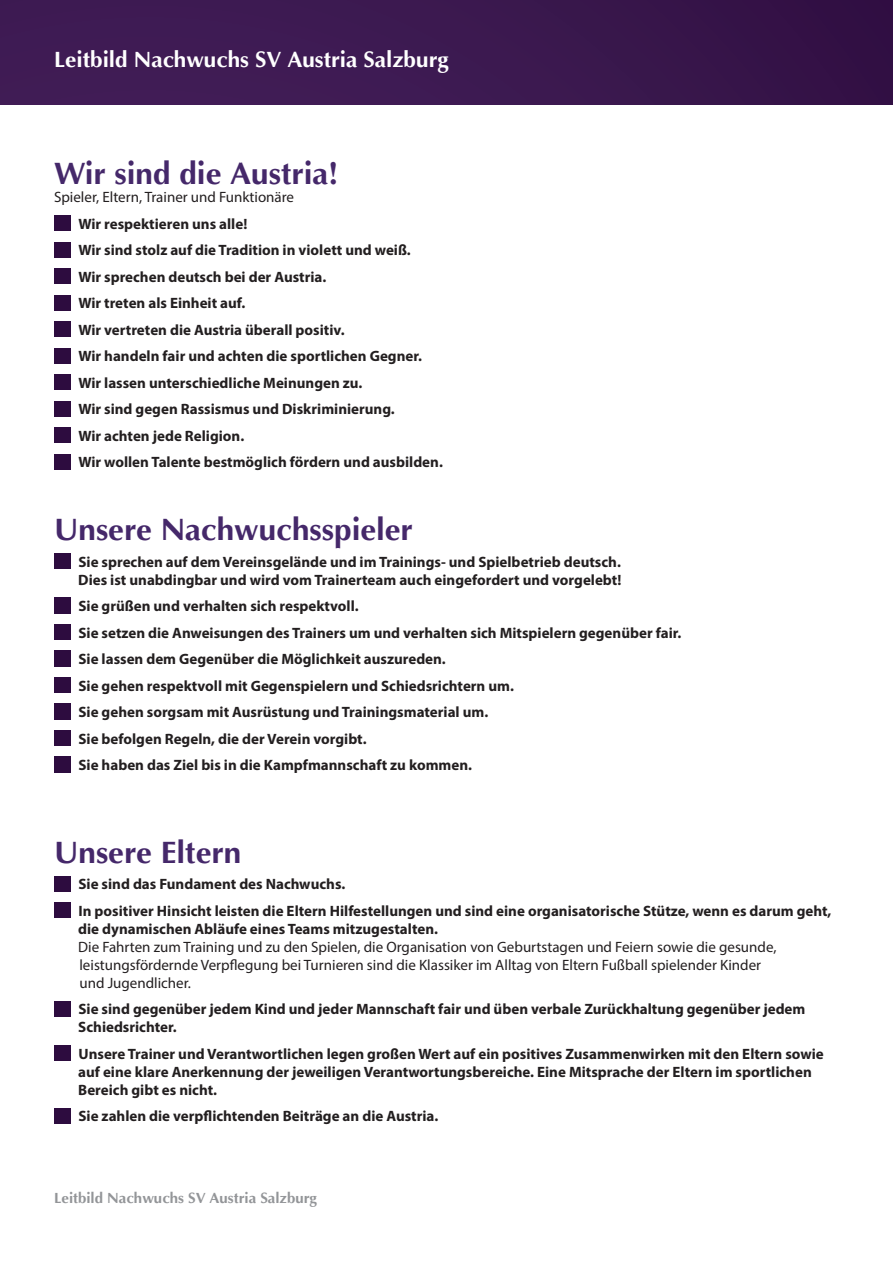
<style>
.page{position:relative;width:893px;height:1263px;background:#fff}
.page>*{position:absolute;margin:0;border:0;box-sizing:border-box;transform-origin:0 0}
.t1{font:700 31.5px "Ottawa";color:#45286a}
.t2{font:700 22.5px "Ottawa";color:#fff}
.t3{font:700 15px/18px "Myriad Pro";color:#231f20}
.t4{font:15px/18px "Myriad Pro";color:#231f20}
.t5{font:700 15px "Ottawa";color:#939598}
.s1{font-weight:700}
</style>
<div class="page">
<div style="left:54px;top:215px;width:16px;height:16px;background:#2d0c3f"></div>
<div style="left:54px;top:242px;width:16px;height:15px;background:#2d0c3f"></div>
<div style="left:54px;top:268px;width:16px;height:16px;background:#2d0c3f"></div>
<div style="left:54px;top:295px;width:16px;height:15px;background:#2d0c3f"></div>
<div style="left:54px;top:322px;width:16px;height:15px;background:#2d0c3f"></div>
<div style="left:54px;top:348px;width:16px;height:15px;background:#2d0c3f"></div>
<div style="left:54px;top:375px;width:16px;height:15px;background:#2d0c3f"></div>
<div style="left:54px;top:401px;width:16px;height:15px;background:#2d0c3f"></div>
<div style="left:54px;top:428px;width:16px;height:15px;background:#2d0c3f"></div>
<div style="left:54px;top:454px;width:16px;height:15px;background:#2d0c3f"></div>
<div style="left:54px;top:553px;width:16px;height:16px;background:#2d0c3f"></div>
<div style="left:54px;top:598px;width:16px;height:15px;background:#2d0c3f"></div>
<div style="left:54px;top:624px;width:16px;height:16px;background:#2d0c3f"></div>
<div style="left:54px;top:651px;width:16px;height:15px;background:#2d0c3f"></div>
<div style="left:54px;top:677px;width:16px;height:16px;background:#2d0c3f"></div>
<div style="left:54px;top:704px;width:16px;height:15px;background:#2d0c3f"></div>
<div style="left:54px;top:730px;width:16px;height:16px;background:#2d0c3f"></div>
<div style="left:54px;top:757px;width:16px;height:15px;background:#2d0c3f"></div>
<div style="left:54px;top:876px;width:16px;height:15px;background:#2d0c3f"></div>
<div style="left:54px;top:902px;width:16px;height:16px;background:#2d0c3f"></div>
<div style="left:54px;top:1001px;width:16px;height:15px;background:#2d0c3f"></div>
<div style="left:54px;top:1045px;width:16px;height:16px;background:#2d0c3f"></div>
<div style="left:54px;top:1108px;width:16px;height:15px;background:#2d0c3f"></div>
<div style="left:0;top:0;width:893px;height:104px;background:linear-gradient(to right,#421e58,#331246)"></div>
<p class="t2" style="left:54px;top:45px;width:396px">Leitbild Nachwuchs SV Austria Salzburg</p>
<p class="t1" style="left:54px;top:154px;width:286px">Wir sind die Austria!</p>
<p class="t4" style="left:54px;top:188px;width:242px">Spieler, Eltern, Trainer und Funktionäre</p>
<p class="t3" style="left:78px;top:214px;width:170px">Wir respektieren uns alle!</p>
<p class="t3" style="left:78px;top:241px;width:334px">Wir sind stolz auf die Tradition in violett und weiß.</p>
<p class="t3" style="left:78px;top:267px;width:249px">Wir sprechen deutsch bei der Austria.</p>
<p class="t3" style="left:78px;top:294px;width:168px">Wir treten als Einheit auf.</p>
<p class="t3" style="left:78px;top:320px;width:268px">Wir vertreten die Austria überall positiv.</p>
<p class="t3" style="left:78px;top:347px;width:345px">Wir handeln fair und achten die sportlichen Gegner.</p>
<p class="t3" style="left:78px;top:373px;width:286px">Wir lassen unterschiedliche Meinungen zu.</p>
<p class="t3" style="left:78px;top:400px;width:318px">Wir sind gegen Rassismus und Diskriminierung.</p>
<p class="t3" style="left:78px;top:426px;width:167px">Wir achten jede Religion.</p>
<p class="t3" style="left:78px;top:453px;width:366px">Wir wollen Talente bestmöglich fördern und ausbilden.</p>
<p class="t1" style="left:54px;top:510px;width:360px">Unsere Nachwuchsspieler</p>
<p class="t3" style="left:78px;top:552px;width:545px">Sie sprechen auf dem Vereinsgelände und im Trainings- und Spielbetrieb deutsch.<br>Dies ist unabdingbar und wird vom Trainerteam auch eingefordert und vorgelebt!</p>
<p class="t3" style="left:78px;top:596px;width:282px">Sie grüßen und verhalten sich respektvoll.</p>
<p class="t3" style="left:78px;top:623px;width:605px">Sie setzen die Anweisungen des Trainers um und verhalten sich Mitspielern gegenüber fair.</p>
<p class="t3" style="left:78px;top:649px;width:369px">Sie lassen dem Gegenüber die Möglichkeit auszureden.</p>
<p class="t3" style="left:78px;top:676px;width:437px">Sie gehen respektvoll mit Gegenspielern und Schiedsrichtern um.</p>
<p class="t3" style="left:78px;top:702px;width:411px">Sie gehen sorgsam mit Ausrüstung und Trainingsmaterial um.</p>
<p class="t3" style="left:78px;top:729px;width:290px">Sie befolgen Regeln, die der Verein vorgibt.</p>
<p class="t3" style="left:78px;top:755px;width:395px">Sie haben das Ziel bis in die Kampfmannschaft zu kommen.</p>
<p class="t1" style="left:54px;top:832px;width:189px">Unsere Eltern</p>
<p class="t3" style="left:78px;top:875px;width:268px">Sie sind das Fundament des Nachwuchs.</p>
<p class="t4" style="left:78px;top:901px;width:755px"><span class="s1">In positiver Hinsicht leisten die Eltern Hilfestellungen und sind eine organisatorische Stütze, wenn es darum geht, die dynamischen Abläufe eines Teams mitzugestalten.<br></span>Die Fahrten zum Training und zu den Spielen, die Organisation von Geburtstagen und Feiern sowie die gesunde, leistungsfördernde Verpflegung bei Turnieren sind die Klassiker im Alltag von Eltern Fußball spielender Kinder<br>und Jugendlicher.</p>
<p class="t3" style="left:78px;top:1000px;width:729px">Sie sind gegenüber jedem Kind und jeder Mannschaft fair und üben verbale Zurückhaltung gegenüber jedem<br>Schiedsrichter.</p>
<p class="t3" style="left:78px;top:1044px;width:747px">Unsere Trainer und Verantwortlichen legen großen Wert auf ein positives Zusammenwirken mit den Eltern sowie auf eine klare Anerkennung der jeweiligen Verantwortungsbereiche. Eine Mitsprache der Eltern im sportlichen<br>Bereich gibt es nicht.</p>
<p class="t3" style="left:78px;top:1107px;width:361px">Sie zahlen die verpflichtenden Beiträge an die Austria.</p>
<p class="t5" style="left:54px;top:1189px;width:265px">Leitbild Nachwuchs SV Austria Salzburg</p>
</div>
